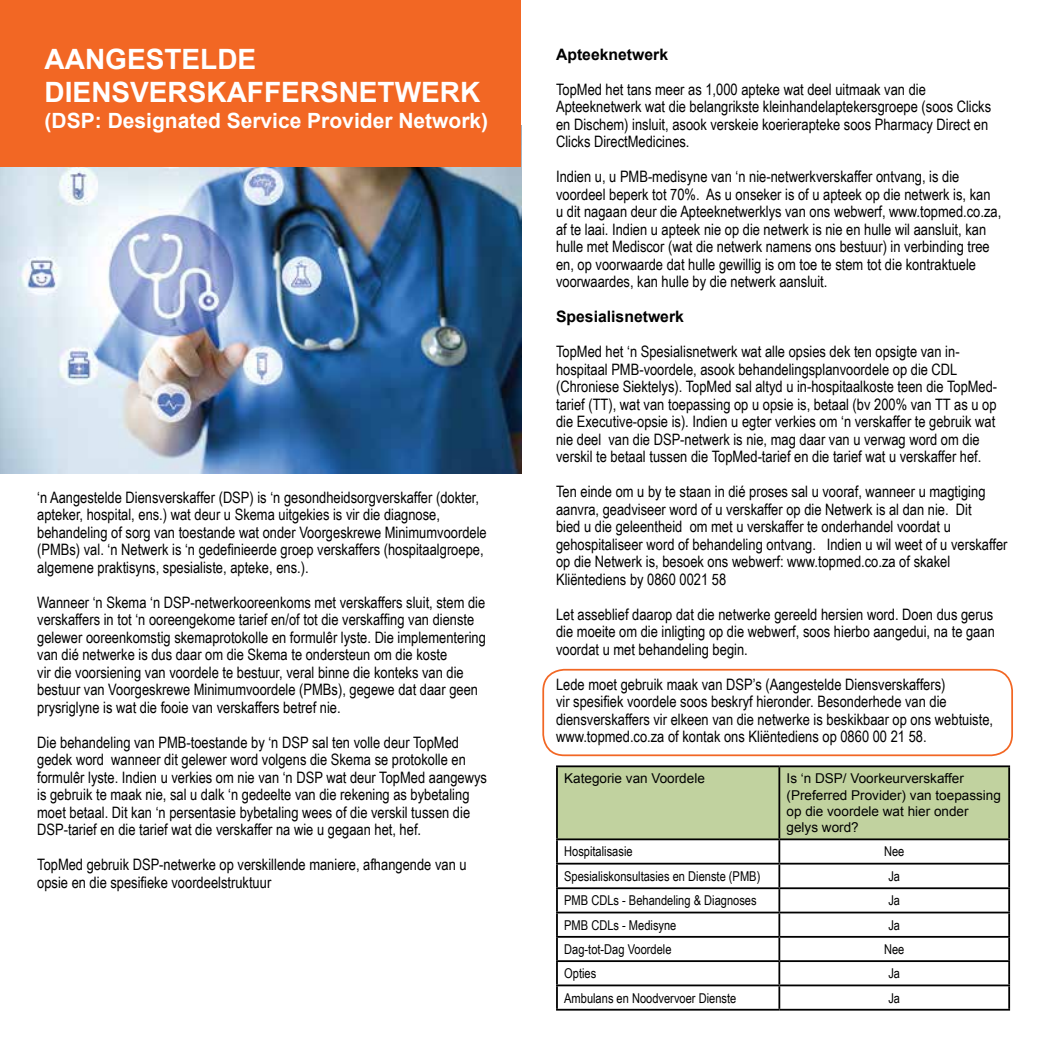
<style>
.page{position:relative;width:1042px;height:1042px;background:#fff}
.page>*{position:absolute;margin:0;border:0;box-sizing:border-box;transform-origin:0 0}
.t1{font:700 28px/33.6px "Arial";color:#fff}
.t2{font:700 21px "Arial";color:#fff}
.t3{font:15.75px/17.5px "Arial Narrow";color:#000}
.t4{font:700 15.75px "Arial";color:#000}
.t5{font:13.47px "Arial Narrow";color:#000}
.t6{font:13.47px/16.3px "Arial";color:#000}
</style>
<div class="page">
<img style="left:0;top:166px;width:521px;height:307px">
<div style="left:0;top:0;width:521px;height:166px;background:#f26724"></div>
<div style="left:558px;top:767px;width:450px;height:71px;background:#c1d29f"></div>
<hr style="left:556px;top:765px;width:223px;height:2px;background:#000">
<hr style="left:556px;top:767px;width:2px;height:71px;background:#000">
<hr style="left:779px;top:765px;width:231px;height:2px;background:#000">
<hr style="left:778px;top:767px;width:2px;height:71px;background:#000">
<hr style="left:1008px;top:767px;width:2px;height:71px;background:#000">
<hr style="left:556px;top:838px;width:223px;height:2px;background:#000">
<hr style="left:556px;top:840px;width:2px;height:23px;background:#000">
<hr style="left:779px;top:838px;width:231px;height:2px;background:#000">
<hr style="left:778px;top:840px;width:2px;height:23px;background:#000">
<hr style="left:1008px;top:840px;width:2px;height:23px;background:#000">
<hr style="left:556px;top:863px;width:223px;height:1px;background:#000">
<hr style="left:556px;top:864px;width:2px;height:23px;background:#000">
<hr style="left:779px;top:863px;width:231px;height:1px;background:#000">
<hr style="left:778px;top:864px;width:2px;height:23px;background:#000">
<hr style="left:1008px;top:864px;width:2px;height:23px;background:#000">
<hr style="left:556px;top:887px;width:223px;height:2px;background:#000">
<hr style="left:556px;top:889px;width:2px;height:22px;background:#000">
<hr style="left:779px;top:887px;width:231px;height:2px;background:#000">
<hr style="left:778px;top:889px;width:2px;height:22px;background:#000">
<hr style="left:1008px;top:889px;width:2px;height:22px;background:#000">
<hr style="left:556px;top:911px;width:223px;height:2px;background:#000">
<hr style="left:556px;top:913px;width:2px;height:23px;background:#000">
<hr style="left:779px;top:911px;width:231px;height:2px;background:#000">
<hr style="left:778px;top:913px;width:2px;height:23px;background:#000">
<hr style="left:1008px;top:913px;width:2px;height:23px;background:#000">
<hr style="left:556px;top:936px;width:223px;height:2px;background:#000">
<hr style="left:556px;top:938px;width:2px;height:22px;background:#000">
<hr style="left:779px;top:936px;width:231px;height:2px;background:#000">
<hr style="left:778px;top:938px;width:2px;height:22px;background:#000">
<hr style="left:1008px;top:938px;width:2px;height:22px;background:#000">
<hr style="left:556px;top:960px;width:223px;height:2px;background:#000">
<hr style="left:556px;top:962px;width:2px;height:22px;background:#000">
<hr style="left:779px;top:960px;width:231px;height:2px;background:#000">
<hr style="left:778px;top:962px;width:2px;height:22px;background:#000">
<hr style="left:1008px;top:962px;width:2px;height:22px;background:#000">
<hr style="left:556px;top:984px;width:223px;height:2px;background:#000">
<hr style="left:556px;top:986px;width:2px;height:23px;background:#000">
<hr style="left:779px;top:984px;width:231px;height:2px;background:#000">
<hr style="left:778px;top:986px;width:2px;height:23px;background:#000">
<hr style="left:1008px;top:986px;width:2px;height:23px;background:#000">
<hr style="left:556px;top:1009px;width:223px;height:1px;background:#000">
<hr style="left:779px;top:1009px;width:231px;height:1px;background:#000">
<div style="left:542px;top:669px;width:471px;height:87px;border:2px solid #f26724;border-radius:21px"></div>
<h1 class="t1" style="left:45px;top:43px;width:437px">AANGESTELDE<br>DIENSVERSKAFFERSNETWERK</h1>
<h2 class="t2" style="left:45px;top:106px;width:445px">(DSP: Designated Service Provider Network)</h2>
<p class="t3" style="left:37px;top:488px;width:451px">‘n Aangestelde Diensverskaffer (DSP) is ‘n gesondheidsorgverskaffer (dokter, apteker, hospital, ens.) wat deur u Skema uitgekies is vir die diagnose, behandeling of sorg van toestande wat onder Voorgeskrewe Minimumvoordele (PMBs) val. ‘n Netwerk is ‘n gedefinieerde groep verskaffers (hospitaalgroepe, algemene praktisyns, spesialiste, apteke, ens.).</p>
<p class="t3" style="left:37px;top:593px;width:450px">Wanneer ‘n Skema ‘n DSP-netwerkooreenkoms met verskaffers sluit, stem die verskaffers in tot ‘n ooreengekome tarief en/of tot die verskaffing van dienste gelewer ooreenkomstig skemaprotokolle en formulêr lyste. Die implementering van dié netwerke is dus daar om die Skema te ondersteun om die koste<br>vir die voorsiening van voordele te bestuur, veral binne die konteks van die bestuur van Voorgeskrewe Minimumvoordele (PMBs), gegewe dat daar geen prysriglyne is wat die fooie van verskaffers betref nie.</p>
<p class="t3" style="left:37px;top:733px;width:451px">Die behandeling van PMB-toestande by ‘n DSP sal ten volle deur TopMed gedek word wanneer dit gelewer word volgens die Skema se protokolle en formulêr lyste. Indien u verkies om nie van ‘n DSP wat deur TopMed aangewys is gebruik te maak nie, sal u dalk ‘n gedeelte van die rekening as bybetaling moet betaal. Dit kan ‘n persentasie bybetaling wees of die verskil tussen die DSP-tarief en die tarief wat die verskaffer na wie u gegaan het, hef.</p>
<p class="t3" style="left:37px;top:855px;width:431px">TopMed gebruik DSP-netwerke op verskillende maniere, afhangende van u opsie en die spesifieke voordeelstruktuur</p>
<p class="t4" style="left:556px;top:44px;width:114px">Apteeknetwerk</p>
<p class="t3" style="left:556px;top:80px;width:437px">TopMed het tans meer as 1,000 apteke wat deel uitmaak van die Apteeknetwerk wat die belangrikste kleinhandelaptekersgroepe (soos Clicks en Dischem) insluit, asook verskeie koerierapteke soos Pharmacy Direct en Clicks DirectMedicines.</p>
<p class="t3" style="left:556px;top:167px;width:447px">Indien u, u PMB-medisyne van ‘n nie-netwerkverskaffer ontvang, is die voordeel beperk tot 70%. As u onseker is of u apteek op die netwerk is, kan u dit nagaan deur die Apteeknetwerklys van ons webwerf, www.topmed.co.za, af te laai. Indien u apteek nie op die netwerk is nie en hulle wil aansluit, kan hulle met Mediscor (wat die netwerk namens ons bestuur) in verbinding tree en, op voorwaarde dat hulle gewillig is om toe te stem tot die kontraktuele voorwaardes, kan hulle by die netwerk aansluit.</p>
<p class="t4" style="left:556px;top:306px;width:129px">Spesialisnetwerk</p>
<p class="t3" style="left:556px;top:342px;width:443px">TopMed het ‘n Spesialisnetwerk wat alle opsies dek ten opsigte van in&shy;hospitaal PMB-voordele, asook behandelingsplanvoordele op die CDL (Chroniese Siektelys). TopMed sal altyd u in-hospitaalkoste teen die TopMed&shy;tarief (TT), wat van toepassing op u opsie is, betaal (bv 200% van TT as u op die Executive-opsie is). Indien u egter verkies om ‘n verskaffer te gebruik wat nie deel van die DSP-netwerk is nie, mag daar van u verwag word om die verskil te betaal tussen die TopMed-tarief en die tarief wat u verskaffer hef.</p>
<p class="t3" style="left:556px;top:482px;width:453px">Ten einde om u by te staan in dié proses sal u vooraf, wanneer u magtiging aanvra, geadviseer word of u verskaffer op die Netwerk is al dan nie. Dit<br>bied u die geleentheid om met u verskaffer te onderhandel voordat u gehospitaliseer word of behandeling ontvang. Indien u wil weet of u verskaffer op die Netwerk is, besoek ons webwerf: www.topmed.co.za of skakel Kliëntediens by 0860 0021 58</p>
<p class="t3" style="left:556px;top:605px;width:440px;text-align:justify">Let asseblief daarop dat die netwerke gereeld hersien word. Doen dus gerus die moeite om die inligting op die webwerf, soos hierbo aangedui, na te gaan voordat u met behandeling begin.</p>
<p class="t3" style="left:556px;top:675px;width:438px">Lede moet gebruik maak van DSP’s (Aangestelde Diensverskaffers)<br>vir spesifiek voordele soos beskryf hieronder. Besonderhede van die diensverskaffers vir elkeen van die netwerke is beskikbaar op ons webtuiste, www.topmed.co.za of kontak ons Kliëntediens op 0860 00 21 58.</p>
<p class="t6" style="left:564px;top:770px;width:142px">Kategorie van Voordele</p>
<p class="t6" style="left:786px;top:770px;width:216px">Is ‘n DSP/ Voorkeurverskaffer (Preferred Provider) van toepassing op die voordele wat hier onder gelys word?</p>
<p class="t5" style="left:564px;top:842px;width:70px">Hospitalisasie</p>
<p class="t5" style="left:884px;top:842px;width:22px">Nee</p>
<p class="t5" style="left:564px;top:866px;width:198px">Spesialiskonsultasies en Dienste (PMB)</p>
<p class="t5" style="left:888px;top:866px;width:13px">Ja</p>
<p class="t5" style="left:564px;top:890px;width:194px">PMB CDLs - Behandeling &amp; Diagnoses</p>
<p class="t5" style="left:888px;top:890px;width:13px">Ja</p>
<p class="t5" style="left:564px;top:915px;width:114px">PMB CDLs - Medisyne</p>
<p class="t5" style="left:888px;top:915px;width:13px">Ja</p>
<p class="t5" style="left:564px;top:939px;width:109px">Dag-tot-Dag Voordele</p>
<p class="t5" style="left:884px;top:939px;width:22px">Nee</p>
<p class="t5" style="left:564px;top:963px;width:34px">Opties</p>
<p class="t5" style="left:888px;top:963px;width:13px">Ja</p>
<p class="t5" style="left:564px;top:988px;width:174px">Ambulans en Noodvervoer Dienste</p>
<p class="t5" style="left:888px;top:988px;width:13px">Ja</p>
</div>
